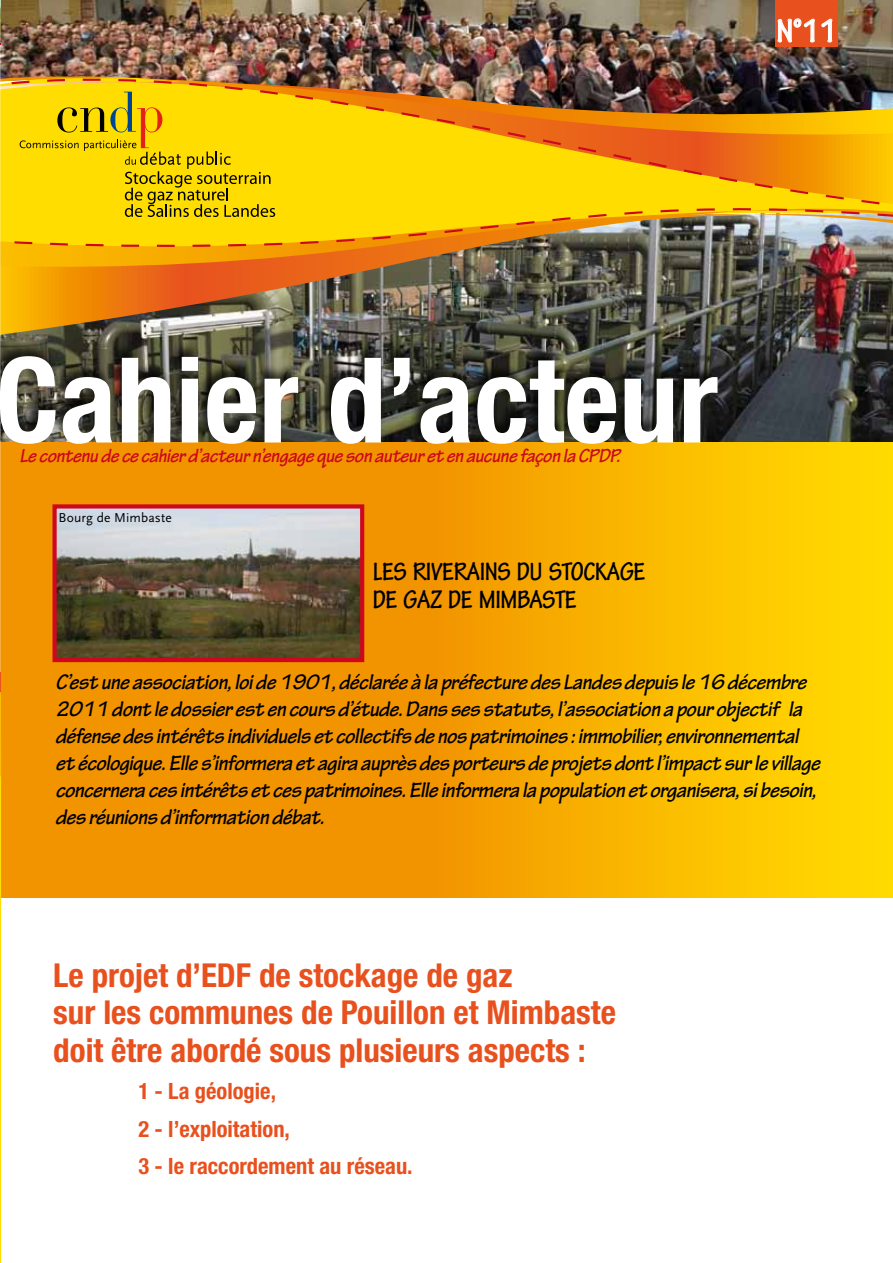
<style>
.page{position:relative;width:893px;height:1263px;background:#fff}
.page>*{position:absolute;margin:0;border:0;box-sizing:border-box;transform-origin:0 0}
.t1{font:700 condensed 118.65px "Helvetica Neue";color:#fff}
.t2{font:700 condensed 34.5px "Tekton Pro";color:#fff}
.t3{font:700 condensed 33px/37.5px "Helvetica Neue";color:#e8511e}
.t4{font:700 condensed 27px/28.5px "Tekton Pro";letter-spacing:-.02em;color:#000}
.t5{font:italic 700 22.5px/27px "Tekton Pro";letter-spacing:-.02em;color:#000}
.t6{font:700 condensed 22.5px/37.5px "Helvetica Neue";color:#e8511e}
.t7{font:italic 700 20.25px "Tekton Pro";letter-spacing:-.02em;color:#cd071e}
.t8{font:13.5px "Scala Sans";letter-spacing:.01em;color:#000}
</style>
<div class="page">
<img style="left:0;top:335px;width:893px;height:108px">
<svg style="left:0;top:443px;width:893px;height:454px;background:#f6aa00"></svg>
<img style="left:0;top:265px;width:893px;height:70px">
<img style="left:0;top:214px;width:893px;height:51px">
<svg style="left:815px;top:98px;width:78px;height:116px;background:#e5ac09"></svg>
<div style="left:0;top:341px;width:721px;height:103px;background:#000;opacity:.75"></div>
<div style="left:776px;top:0;width:62px;height:47px;background:#e8511e"></div>
<svg style="left:821px;top:19px;width:11px;height:24px"></svg>
<img style="left:0;top:0;width:815px;height:248px">
<hr style="left:0;top:746px;width:1px;height:517px;background:#fd0">
<svg style="left:0;top:672px;width:1px;height:104px"></svg>
<img style="left:57px;top:509px;width:302px;height:148px">
<div style="left:52px;top:504px;width:312px;height:158px;border:4px solid #cd071e"></div>
<h2 class="t2" style="left:776px;top:11px;width:62px">N°11</h2>
<h1 class="t1" style="left:-4px;top:328px;width:724px">Cahier d’acteur</h1>
<p class="t7" style="left:20px;top:443px;width:602px">Le contenu de ce cahier d’acteur n’engage que son auteur et en aucune façon la CPDP.</p>
<p class="t8" style="left:59px;top:511px;width:115px">Bourg de Mimbaste</p>
<p class="t4" style="left:373px;top:557px;width:274px">LES RIVERAINS DU STOCKAGE<br>DE GAZ DE MIMBASTE</p>
<p class="t5" style="left:55px;top:669px;width:766px">C’est une association, loi de 1901, déclarée à la préfecture des Landes depuis le 16 décembre 2011 dont le dossier est en cours d’étude. Dans ses statuts, l’association a pour objectif la défense des intérêts individuels et collectifs de nos patrimoines : immobilier, environnemental et écologique. Elle s’informera et agira auprès des porteurs de projets dont l’impact sur le village concernera ces intérêts et ces patrimoines. Elle informera la population et organisera, si besoin, des réunions d’information débat.</p>
<h3 class="t3" style="left:53px;top:956px;width:564px">Le projet d’EDF de stockage de gaz<br>sur les communes de Pouillon et Mimbaste doit être abordé sous plusieurs aspects :</h3>
<p class="t6" style="left:138px;top:1072px;width:276px">1 - La géologie,<br>2 - l’exploitation,<br>3 - le raccordement au réseau.</p>
</div>
